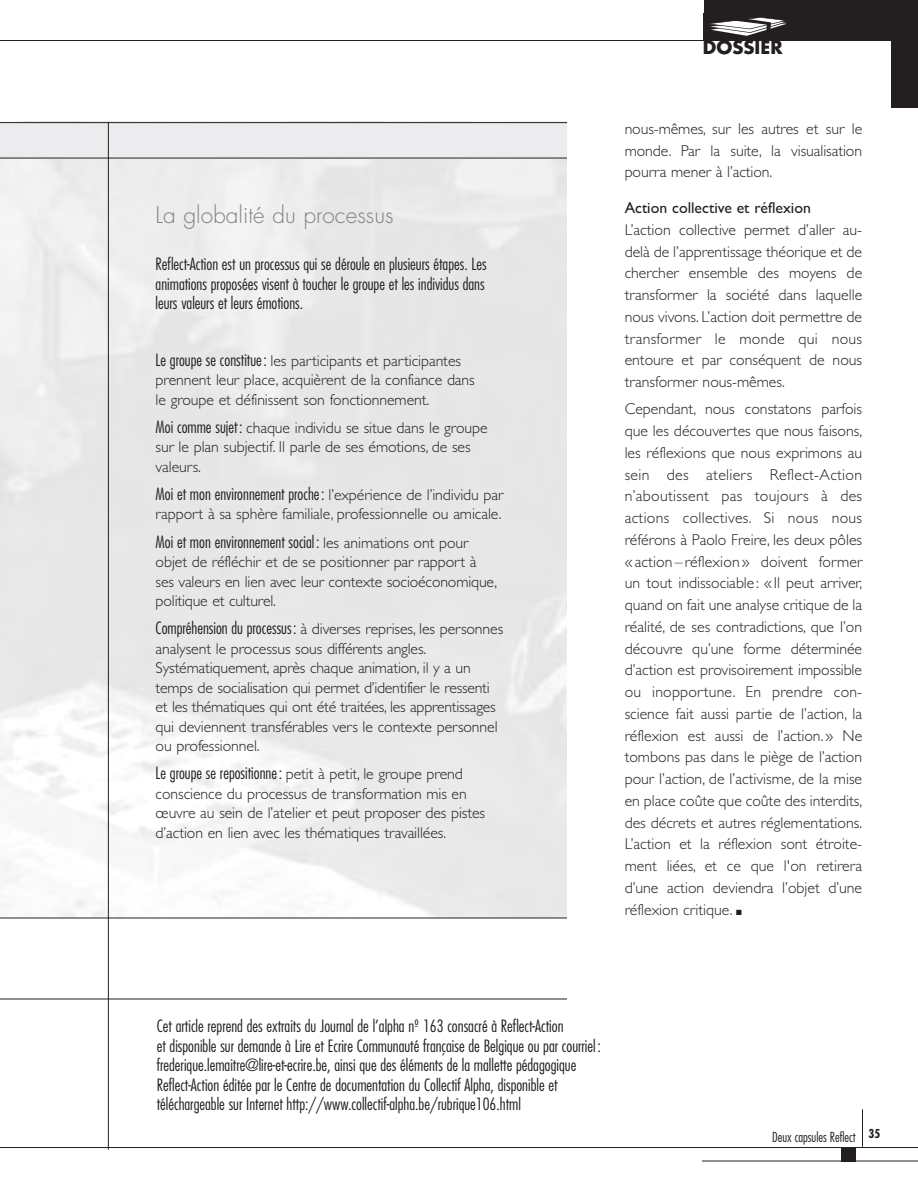
<style>
.page{position:relative;width:918px;height:1188px;background:#fff}
.page>*{position:absolute;margin:0;border:0;box-sizing:border-box;transform-origin:0 0}
.t1{font:300 22.65px "Futura";color:#808285}
.t2{font:700 18px "Futura";color:#231f20}
.t3{font:300 condensed 16.5px/19.5px "Futura";color:#231f20;text-align:justify}
.t4{font:300 15.75px/21.8px "Gill Sans";letter-spacing:-.005em;color:#231f20}
.t5{font:15.75px "Gill Sans";color:#231f20}
.t6{font:300 condensed 13.5px "Futura";color:#231f20}
.t7{font:700 condensed 12px "Futura";color:#231f20}
.s1{font-family:"Futura";font-stretch:condensed;font-size:16.5px}
.s2{font-family:"Gill Sans";font-stretch:normal;font-size:15.75px}
</style>
<div class="page">
<div style="left:891px;top:0;width:27px;height:108px;background:#231f20"></div>
<div style="left:704px;top:0;width:214px;height:41px;background:#231f20"></div>
<hr style="left:0;top:1147px;width:918px;height:1px;background:#231f20">
<hr style="left:702px;top:1161px;width:216px;height:1px;background:#231f20">
<hr style="left:862px;top:1109px;width:1px;height:38px;background:#231f20">
<div style="left:842px;top:1148px;width:14px;height:14px;background:#231f20"></div>
<hr style="left:0;top:999px;width:567px;height:1px;background:#231f20">
<div style="left:0;top:123px;width:567px;height:36px;background:#ececee"></div>
<hr style="left:0;top:158px;width:567px;height:1px;background:#231f20">
<hr style="left:0;top:122px;width:567px;height:1px;background:#231f20">
<hr style="left:0;top:40px;width:918px;height:1px;background:#231f20">
<svg style="left:710px;top:17px;width:77px;height:19px"></svg>
<hr style="left:0;top:918px;width:567px;height:1px;background:#231f20">
<hr style="left:108px;top:122px;width:1px;height:1028px;background:#231f20">
<p class="t1" style="left:156px;top:204px;width:239px">La globalité du processus</p>
<p class="t3" style="left:156px;top:256px;width:333px">Reflect-Action est un processus qui se déroule en plusieurs étapes. Les animations proposées visent à toucher le groupe et les individus dans leurs valeurs et leurs émotions.</p>
<p class="t4" style="left:156px;top:350px;width:321px;line-height:19.5px"><span class="s1">Le groupe se constitue :</span> les participants et participantes prennent leur place, acquièrent de la confiance dans le groupe et définissent son fonctionnement.</p>
<p class="t4" style="left:156px;top:418px;width:334px;line-height:19.5px"><span class="s1">Moi comme sujet :</span> chaque individu se situe dans le groupe sur le plan subjectif. Il parle de ses émotions, de ses valeurs.</p>
<p class="t3" style="left:156px;top:485px;width:349px">Moi et mon environnement proche : <span class="s2">l’expérience de l’individu par</span></p>
<p class="t4" style="left:156px;top:503px;width:348px">rapport à sa sphère familiale, professionnelle ou amicale.</p>
<p class="t3" style="left:156px;top:533px;width:314px">Moi et mon environnement social : <span class="s2">les animations ont pour</span></p>
<p class="t4" style="left:156px;top:552px;width:343px;line-height:19.5px">objet de réfléchir et de se positionner par rapport à ses valeurs en lien avec leur contexte socioéconomique, politique et culturel.</p>
<p class="t4" style="left:156px;top:619px;width:349px;line-height:19.5px"><span class="s1">Compréhension du processus :</span> à diverses reprises, les personnes analysent le processus sous différents angles.<br>Systématiquement, après chaque animation, il y a un temps de socialisation qui permet d’identifier le ressenti et les thématiques qui ont été traitées, les apprentissages qui deviennent transférables vers le contexte personnel ou professionnel.</p>
<p class="t4" style="left:156px;top:764px;width:331px;line-height:19.5px"><span class="s1">Le groupe se repositionne :</span> petit à petit, le groupe prend conscience du processus de transformation mis en œuvre au sein de l’atelier et peut proposer des pistes d’action en lien avec les thématiques travaillées.</p>
<p class="t2" style="left:703px;top:39px;width:81px">DOSSIER</p>
<p class="t4" style="left:625px;top:118px;width:239px;text-align:justify">nous-mêmes, sur les autres et sur le monde. Par la suite, la visualisation pourra mener à l’action.</p>
<p class="t5" style="left:625px;top:199px;width:188px">Action collective et réflexion</p>
<p class="t4" style="left:625px;top:219px;width:239px;text-align:justify">L’action collective permet d’aller au&shy;delà de l’apprentissage théorique et de chercher ensemble des moyens de transformer la société dans laquelle nous vivons. L’action doit permettre de transformer le monde qui nous entoure et par conséquent de nous transformer nous-mêmes.</p>
<p class="t4" style="left:625px;top:398px;width:239px;text-align:justify">Cependant, nous constatons parfois que les découvertes que nous faisons, les réflexions que nous exprimons au sein des ateliers Reflect-Action n’aboutissent pas toujours à des actions collectives. Si nous nous référons à Paolo Freire, les deux pôles « action – réflexion » doivent former un tout indissociable: «Il peut arriver, quand on fait une analyse critique de la réalité, de ses contradictions, que l’on découvre qu’une forme déterminée d’action est provisoirement impossible ou inopportune. En prendre con&shy;science fait aussi partie de l’action, la réflexion est aussi de l’action.» Ne tombons pas dans le piège de l’action pour l’action, de l’activisme, de la mise en place coûte que coûte des interdits, des décrets et autres réglementations.<br>L’action et la réflexion sont étroite&shy;ment liées, et ce que l'on retirera d’une action deviendra l’objet d’une réflexion critique. ❋</p>
<p class="t3" style="left:157px;top:1018px;width:446px;text-align:left">Cet article reprend des extraits du Journal de l’alpha nº 163 consacré à Reflect-Action<br>et disponible sur demande à Lire et Ecrire Communauté française de Belgique ou par courriel: frederique.lemaitre@lire-et-ecrire.be, ainsi que des éléments de la mallette pédagogique Reflect-Action éditée par le Centre de documentation du Collectif Alpha, disponible et téléchargeable sur Internet http://www.collectif-alpha.be/rubrique106.html</p>
<p class="t6" style="left:772px;top:1131px;width:85px">Deux capsules Reflect</p>
<p class="t7" style="left:869px;top:1129px;width:13px">35</p>
</div>
